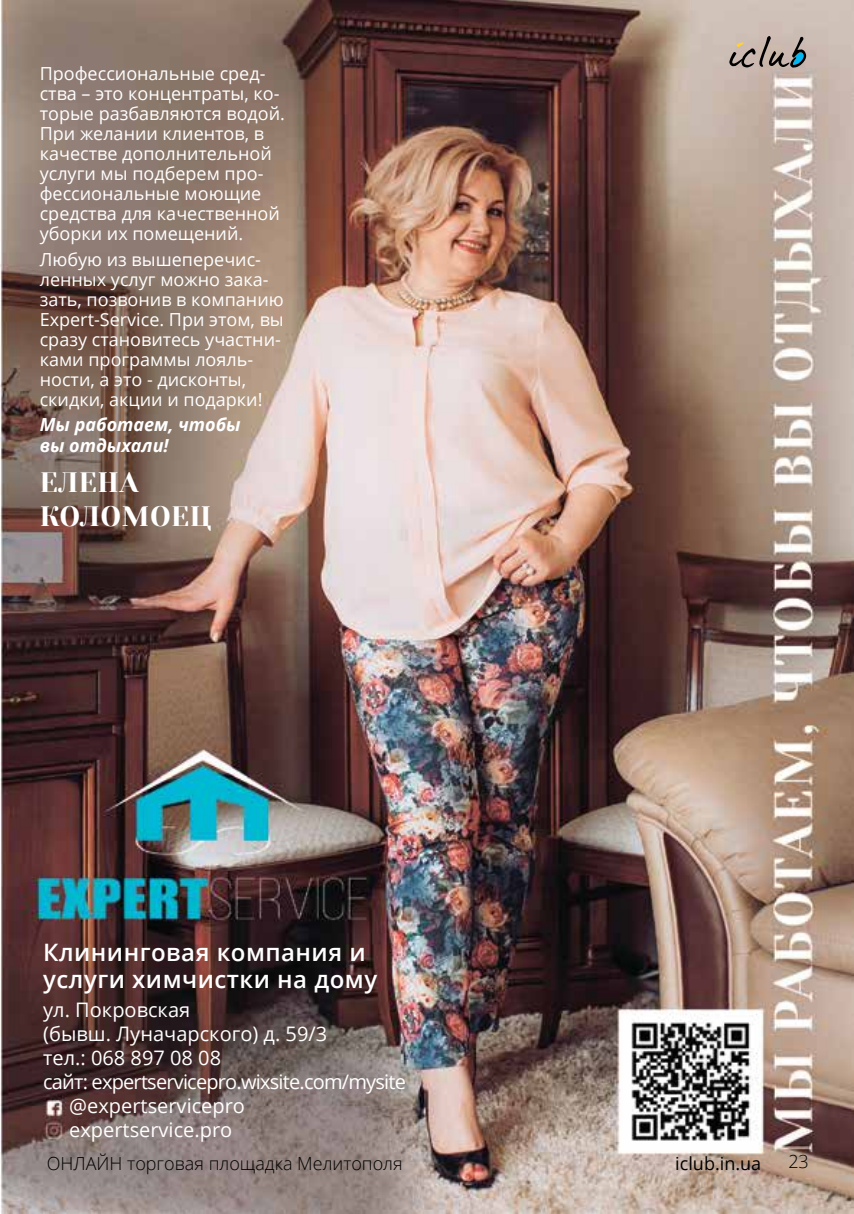
<style>
.page{position:relative;width:854px;height:1214px;background:#fff}
.page>*{position:absolute;margin:0;border:0;box-sizing:border-box;transform-origin:0 0}
.t1{font:28px/34px "Yeseva One";letter-spacing:.02em;color:#fff}
.t2{font:600 24px/26px "Open Sans";letter-spacing:.02em;color:#fff}
.t3{font:20px "Open Sans";color:#fff}
.t4{font:20px "Open Sans";letter-spacing:-.04em;color:#fff}
.t5{font:18px/20px "Open Sans";color:#fff}
.t6{font:300 18px "Open Sans";color:#000}
.t7{font:italic 700 18px/20px "Open Sans";color:#fff}
.t8{font:18px "Open Sans";color:#000}
</style>
<div class="page">
<img style="left:0;top:0;width:853px;height:1213px">
<svg style="left:729px;top:36px;width:76px;height:32px;background:#99918b"></svg>
<p class="t5" style="left:40px;top:63px;width:247px">Профессиональные сред&shy;ства – это концентраты, ко&shy;торые разбавляются водой.<br>При желании клиентов, в качестве дополнительной услуги мы подберем про&shy;фессиональные моющие средства для качественной уборки их помещений.</p>
<p class="t5" style="left:40px;top:249px;width:245px">Любую из вышеперечис&shy;ленных услуг можно зака&shy;зать, позвонив в компанию<br>Expert-Service. При этом, вы сразу становитесь участни&shy;ками программы лояль&shy;ности, а это - дисконты, скидки, акции и подарки!</p>
<p class="t7" style="left:40px;top:414px;width:202px">Мы работаем, чтобы вы отдыхали!</p>
<h1 class="t1" style="left:40px;top:466px;width:173px">ЕЛЕНА<br>КОЛОМОЕЦ</h1>
<h2 class="t2" style="left:43px;top:939px;width:335px">Клининговая компания и услуги химчистки на дому</h2>
<p class="t3" style="left:43px;top:996px;width:148px">ул. Покровская</p>
<p class="t3" style="left:43px;top:1020px;width:285px">(бывш. Луначарского) д. 59/3</p>
<p class="t3" style="left:43px;top:1044px;width:179px">тел.: 068 897 08 08</p>
<p class="t4" style="left:43px;top:1068px;width:364px">сайт: expertservicepro.wixsite.com/mysite</p>
<p class="t3" style="left:69px;top:1092px;width:177px">@expertservicepro</p>
<p class="t3" style="left:69px;top:1116px;width:164px">expertservice.pro</p>
<p class="t6" style="left:47px;top:1150px;width:357px">ОНЛАЙН торговая площадка Мелитополя</p>
<p class="t8" style="left:675px;top:1150px;width:88px">iclub.in.ua</p>
<p class="t6" style="left:788px;top:1149px;width:22px">23</p>
</div>
